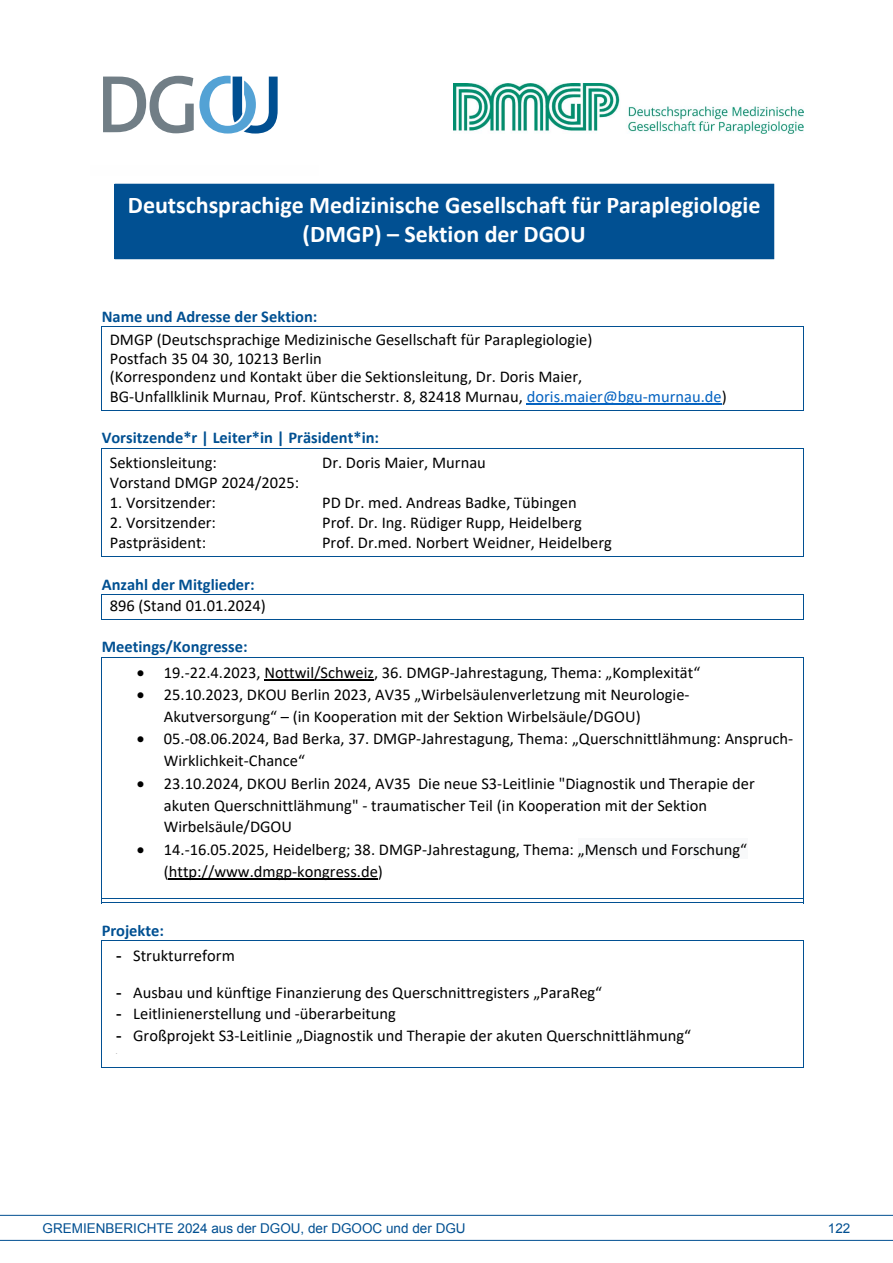
<style>
.page{position:relative;width:893px;height:1263px;background:#fff}
.page>*{position:absolute;margin:0;border:0;box-sizing:border-box;transform-origin:0 0}
.t1{font:700 24px/29.4px "Calibri";color:#fff;text-align:center}
.t2{font:16.5px/21.8px "Calibri";color:#000}
.t3{font:700 16.5px "Calibri";color:#015092}
.t4{font:13.5px "Arial";color:#004f91}
.t5{font:3px "Arial";color:#000}
.s1{color:#0563c1}
.s2{font-family:"Arial"}
</style>
<div class="page">
<hr style="left:527px;top:404px;width:195px;height:1px;background:#0563c1">
<hr style="left:101px;top:326px;width:703px;height:1px;background:#015092">
<hr style="left:101px;top:327px;width:1px;height:83px;background:#015092">
<hr style="left:101px;top:410px;width:702px;height:1px;background:#015092">
<hr style="left:803px;top:327px;width:1px;height:83px;background:#015092">
<hr style="left:101px;top:448px;width:703px;height:1px;background:#015092">
<hr style="left:101px;top:448px;width:1px;height:109px;background:#015092">
<hr style="left:101px;top:556px;width:702px;height:1px;background:#015092">
<hr style="left:803px;top:448px;width:1px;height:109px;background:#015092">
<hr style="left:101px;top:594px;width:703px;height:1px;background:#015092">
<svg style="left:101px;top:595px;width:1px;height:24px"></svg>
<hr style="left:101px;top:619px;width:702px;height:1px;background:#015092">
<svg style="left:803px;top:595px;width:1px;height:25px"></svg>
<hr style="left:264px;top:679px;width:110px;height:1px;background:#000">
<div style="left:578px;top:838px;width:169px;height:21px;background:#f8f9fa"></div>
<hr style="left:169px;top:878px;width:209px;height:2px;background:#000">
<hr style="left:101px;top:657px;width:703px;height:1px;background:#015092">
<hr style="left:101px;top:657px;width:1px;height:241px;background:#015092">
<hr style="left:803px;top:657px;width:1px;height:241px;background:#015092">
<hr style="left:101px;top:898px;width:703px;height:1px;background:#015092">
<hr style="left:101px;top:902px;width:702px;height:1px;background:#015092">
<hr style="left:101px;top:940px;width:703px;height:1px;background:#015092">
<hr style="left:101px;top:941px;width:1px;height:127px;background:#015092">
<hr style="left:101px;top:1067px;width:702px;height:1px;background:#015092">
<hr style="left:803px;top:941px;width:1px;height:127px;background:#015092">
<div style="left:114px;top:184px;width:660px;height:75px;background:#015092"></div>
<img style="left:453px;top:83px;width:351px;height:51px">
<hr style="left:0;top:1215px;width:893px;height:1px;background:#004f91">
<hr style="left:0;top:1240px;width:893px;height:1px;background:#004f91">
<svg style="left:103px;top:76px;width:175px;height:58px"></svg>
<h1 class="t1" style="left:128px;top:190px;width:634px">Deutschsprachige Medizinische Gesellschaft für Paraplegiologie (DMGP) – Sektion der DGOU</h1>
<p class="t3" style="left:102px;top:305px;width:217px">Name und Adresse der Sektion:</p>
<p class="t2" style="left:110px;top:330px;width:619px;line-height:18.8px">DMGP (Deutschsprachige Medizinische Gesellschaft für Paraplegiologie)<br>Postfach 35 04 30, 10213 Berlin<br>(Korrespondenz und Kontakt über die Sektionsleitung, Dr. Doris Maier,<br>BG‐Unfallklinik Murnau, Prof. Küntscherstr. 8, 82418 Murnau, <span class="s1">doris.maier@bgu‐murnau.de</span>)</p>
<p class="t3" style="left:102px;top:426px;width:279px">Vorsitzende*r | Leiter*in | Präsident*in:</p>
<p class="t2" style="left:110px;top:451px;width:109px">Sektionsleitung:</p>
<p class="t2" style="left:322px;top:451px;width:165px">Dr. Doris Maier, Murnau</p>
<p class="t2" style="left:110px;top:471px;width:191px">Vorstand DMGP 2024/2025:</p>
<p class="t2" style="left:110px;top:491px;width:108px">1. Vorsitzender:</p>
<p class="t2" style="left:322px;top:491px;width:256px">PD Dr. med. Andreas Badke, Tübingen</p>
<p class="t2" style="left:110px;top:511px;width:108px">2. Vorsitzender:</p>
<p class="t2" style="left:322px;top:511px;width:261px">Prof. Dr. Ing. Rüdiger Rupp, Heidelberg</p>
<p class="t2" style="left:110px;top:531px;width:98px">Pastpräsident:</p>
<p class="t2" style="left:322px;top:531px;width:291px">Prof. Dr.med. Norbert Weidner, Heidelberg</p>
<p class="t3" style="left:102px;top:573px;width:154px">Anzahl der Mitglieder:</p>
<p class="t2" style="left:110px;top:594px;width:158px">896 (Stand 01.01.2024)</p>
<p class="t3" style="left:102px;top:635px;width:147px">Meetings/Kongresse:</p>
<p class="t2" style="left:137px;top:661px;width:565px">• 19.‐22.4.2023, Nottwil/Schweiz, 36. DMGP‐Jahrestagung, Thema: „Komplexität“</p>
<p class="t2" style="left:164px;top:683px;width:527px;text-indent:-27px">• 25.10.2023, DKOU Berlin 2023, AV35 „Wirbelsäulenverletzung mit Neurologie‐<br>Akutversorgung“ – (in Kooperation mit der Sektion Wirbelsäule/DGOU)</p>
<p class="t2" style="left:164px;top:728px;width:631px;text-indent:-27px">• 05.‐08.06.2024, Bad Berka, 37. DMGP‐Jahrestagung, Thema: „Querschnittlähmung: Anspruch‐<br>Wirklichkeit‐Chance“</p>
<p class="t2" style="left:164px;top:772px;width:592px;text-indent:-27px">• 23.10.2024, DKOU Berlin 2024, AV35 Die neue S3‐Leitlinie "Diagnostik und Therapie der akuten Querschnittlähmung" ‐ traumatischer Teil (in Kooperation mit der Sektion<br>Wirbelsäule/DGOU</p>
<p class="t2" style="left:164px;top:838px;width:585px;text-indent:-27px">• 14.‐16.05.2025, Heidelberg; 38. DMGP‐Jahrestagung, Thema: „Mensch und Forschung“ (http://www.dmgp‐kongress.de)</p>
<p class="t3" style="left:102px;top:919px;width:64px">Projekte:</p>
<p class="t2" style="left:116px;top:944px;width:120px"><span class="s2">-</span> Strukturreform</p>
<p class="t2" style="left:116px;top:981px;width:487px"><span class="s2">-</span> Ausbau und künftige Finanzierung des Querschnittregisters „ParaReg“</p>
<p class="t2" style="left:116px;top:1002px;width:281px"><span class="s2">-</span> Leitlinienerstellung und ‐überarbeitung</p>
<p class="t2" style="left:116px;top:1024px;width:576px"><span class="s2">-</span> Großprojekt S3‐Leitlinie „Diagnostik und Therapie der akuten Querschnittlähmung“</p>
<p class="t5" style="left:116px;top:1051px;width:2px">-</p>
<p class="t4" style="left:43px;top:1219px;width:425px">GREMIENBERICHTE 2024 aus der DGOU, der DGOOC und der DGU</p>
<p class="t4" style="left:828px;top:1219px;width:24px">122</p>
</div>
